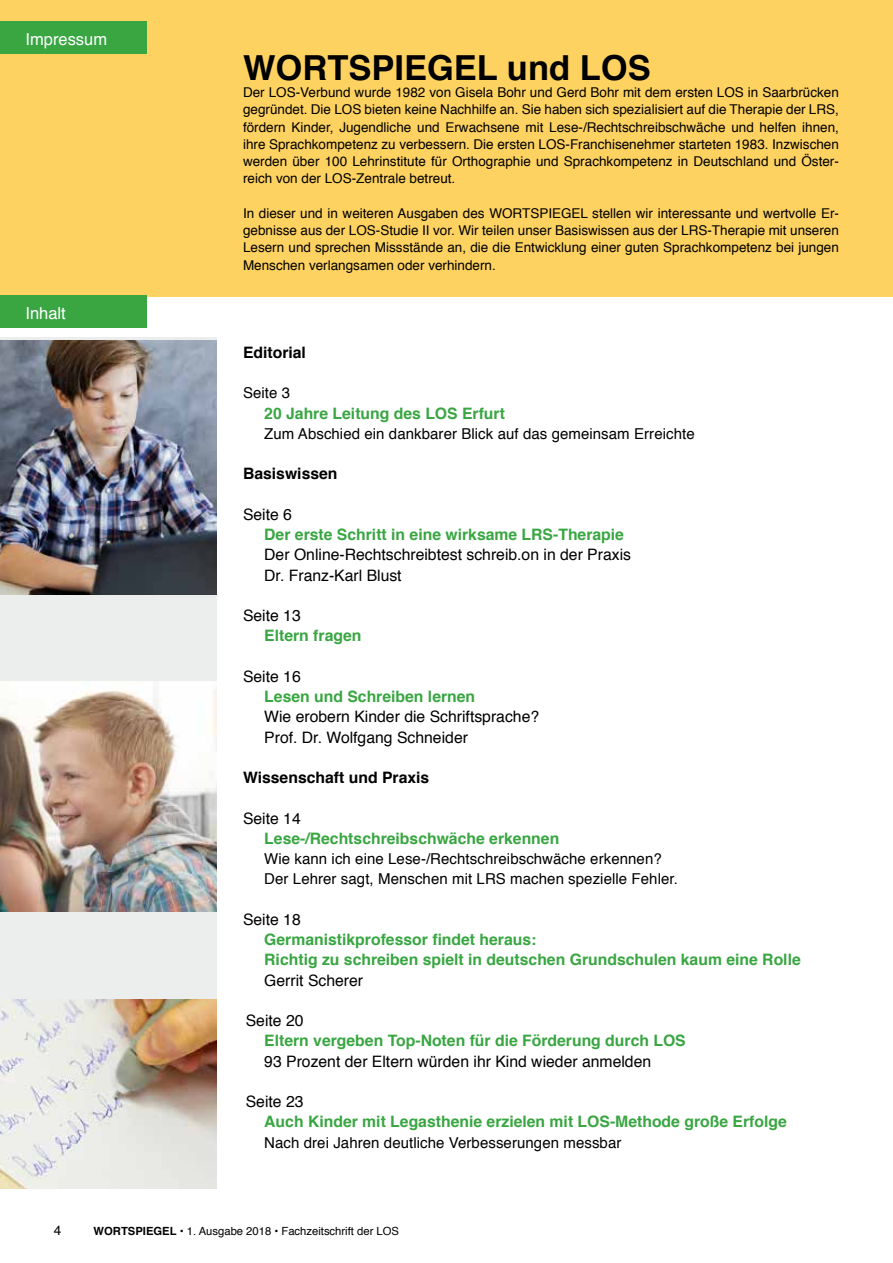
<style>
.page{position:relative;width:893px;height:1263px;background:#fff}
.page>*{position:absolute;margin:0;border:0;box-sizing:border-box;transform-origin:0 0}
.t1{font:700 34.5px "Helvetica";color:#000}
.t2{font:16.5px "Helvetica";color:#fff}
.t3{font:700 15.75px/20.2px "Helvetica";color:#39a642}
.t4{font:15.75px/20.2px "Helvetica";color:#000}
.t5{font:700 15.75px "Helvetica";color:#000}
.t6{font:15px/20.2px "Helvetica";letter-spacing:.005em;color:#000}
.t7{font:13.5px/17.2px "Helvetica";color:#000;text-align:justify}
.t8{font:11.25px "Helvetica";color:#000}
.s1{font-weight:700}
</style>
<div class="page">
<div style="left:0;top:0;width:893px;height:296px;background:#fed260"></div>
<div style="left:0;top:22px;width:147px;height:32px;background:#39a642"></div>
<div style="left:0;top:295px;width:147px;height:33px;background:#39a642"></div>
<div style="left:0;top:338px;width:217px;height:850px;background:#eceded"></div>
<img style="left:0;top:341px;width:216px;height:253px">
<img style="left:0;top:682px;width:216px;height:229px">
<img style="left:0;top:999px;width:216px;height:189px">
<p class="t2" style="left:26px;top:26px;width:83px">Impressum</p>
<p class="t2" style="left:26px;top:300px;width:42px">Inhalt</p>
<h1 class="t1" style="left:243px;top:40px;width:409px">WORTSPIEGEL und LOS</h1>
<p class="t7" style="left:243px;top:84px;width:597px">Der LOS-Verbund wurde 1982 von Gisela Bohr und Gerd Bohr mit dem ersten LOS in Saarbrücken gegründet. Die LOS bieten keine Nachhilfe an. Sie haben sich spezialisiert auf die Therapie der LRS, fördern Kinder, Jugendliche und Erwachsene mit Lese-/Rechtschreibschwäche und helfen ihnen, ihre Sprachkompetenz zu verbessern. Die ersten LOS-Franchisenehmer starteten 1983. Inzwischen werden über 100 Lehrinstitute für Orthographie und Sprachkompetenz in Deutschland und Öster&shy;reich von der LOS-Zentrale betreut.</p>
<p class="t7" style="left:243px;top:205px;width:597px">In dieser und in weiteren Ausgaben des WORTSPIEGEL stellen wir interessante und wertvolle Er&shy;gebnisse aus der LOS-Studie II vor. Wir teilen unser Basiswissen aus der LRS-Therapie mit unseren Lesern und sprechen Missstände an, die die Entwicklung einer guten Sprachkompetenz bei jungen Menschen verlangsamen oder verhindern.</p>
<p class="t5" style="left:243px;top:339px;width:65px">Editorial</p>
<p class="t6" style="left:243px;top:383px;width:49px">Seite 3</p>
<p class="t3" style="left:264px;top:403px;width:242px">20 Jahre Leitung des LOS Erfurt</p>
<p class="t6" style="left:264px;top:424px;width:432px">Zum Abschied ein dankbarer Blick auf das gemeinsam Erreichte</p>
<p class="t5" style="left:243px;top:461px;width:96px">Basiswissen</p>
<p class="t4" style="left:243px;top:505px;width:51px">Seite 6</p>
<p class="t3" style="left:264px;top:525px;width:361px">Der erste Schritt in eine wirksame LRS-Therapie</p>
<p class="t4" style="left:264px;top:545px;width:368px">Der Online-Rechtschreibtest schreib.on in der Praxis<br>Dr. Franz-Karl Blust</p>
<p class="t4" style="left:243px;top:606px;width:59px">Seite 13</p>
<p class="t3" style="left:264px;top:626px;width:99px">Eltern fragen</p>
<p class="t4" style="left:243px;top:667px;width:59px">Seite 16</p>
<p class="t3" style="left:264px;top:687px;width:212px">Lesen und Schreiben lernen</p>
<p class="t4" style="left:264px;top:707px;width:276px">Wie erobern Kinder die Schriftsprache?<br>Prof. Dr. Wolfgang Schneider</p>
<p class="t5" style="left:243px;top:765px;width:188px">Wissenschaft und Praxis</p>
<p class="t4" style="left:243px;top:808px;width:59px">Seite 14</p>
<p class="t3" style="left:264px;top:828px;width:296px">Lese-/Rechtschreibschwäche erkennen</p>
<p class="t6" style="left:264px;top:849px;width:415px">Wie kann ich eine Lese-/Rechtschreibschwäche erkennen?<br>Der Lehrer sagt, Menschen mit LRS machen spezielle Fehler.</p>
<p class="t4" style="left:243px;top:910px;width:59px">Seite 18</p>
<p class="t3" style="left:264px;top:930px;width:538px">Germanistikprofessor findet heraus:<br>Richtig zu schreiben spielt in deutschen Grundschulen kaum eine Rolle</p>
<p class="t4" style="left:264px;top:970px;width:100px">Gerrit Scherer</p>
<p class="t4" style="left:246px;top:1011px;width:59px">Seite 20</p>
<p class="t3" style="left:264px;top:1031px;width:423px">Eltern vergeben Top-Noten für die Förderung durch LOS</p>
<p class="t4" style="left:264px;top:1051px;width:388px">93 Prozent der Eltern würden ihr Kind wieder anmelden</p>
<p class="t4" style="left:246px;top:1092px;width:59px">Seite 23</p>
<p class="t3" style="left:264px;top:1112px;width:524px">Auch Kinder mit Legasthenie erzielen mit LOS-Methode große Erfolge</p>
<p class="t6" style="left:264px;top:1133px;width:359px">Nach drei Jahren deutliche Verbesserungen messbar</p>
<p class="t7" style="left:54px;top:1222px;width:9px">4</p>
<p class="t8" style="left:94px;top:1223px;width:307px"><span class="s1">WORTSPIEGEL</span> • 1. Ausgabe 2018 • Fachzeitschrift der LOS</p>
</div>
